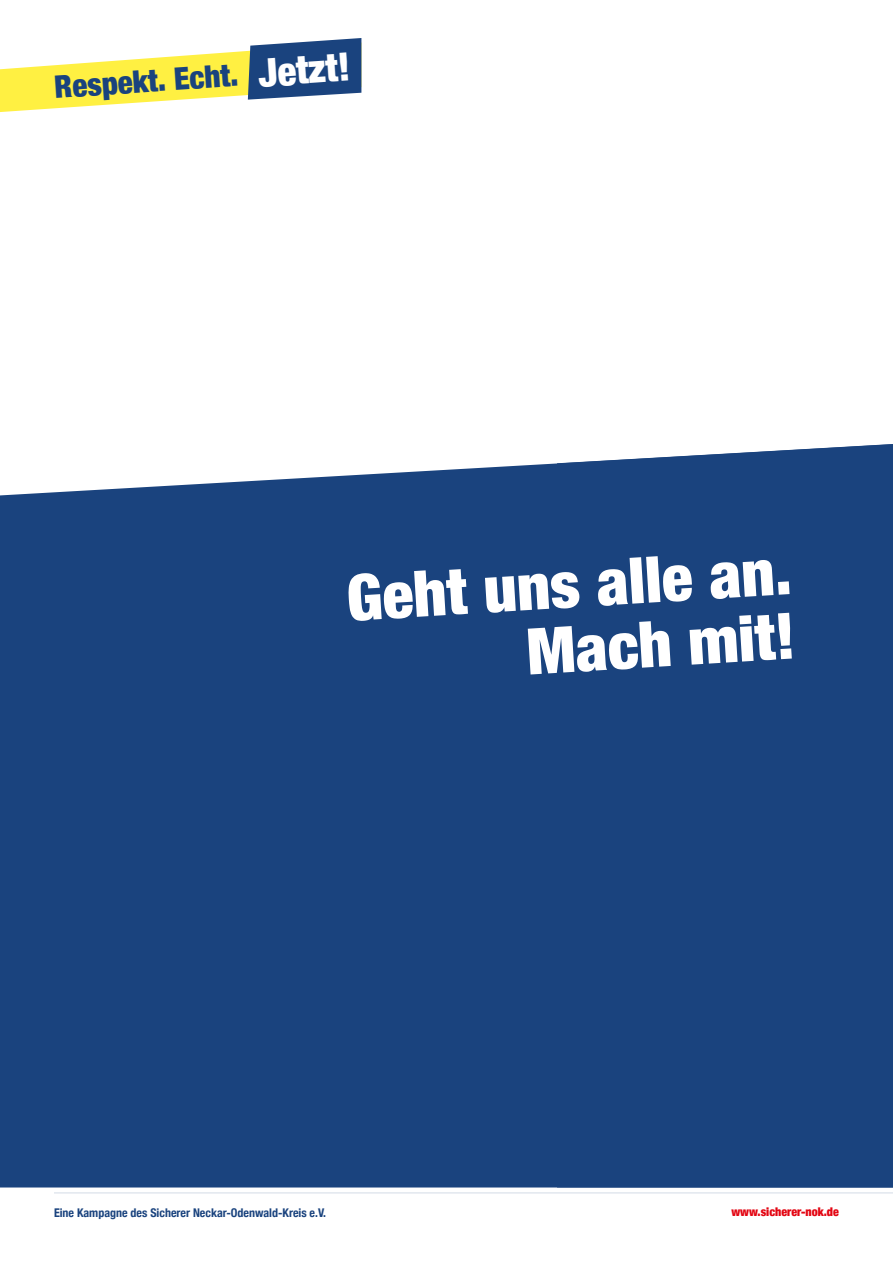
<style>
.page{position:relative;width:893px;height:1263px;background:#fff}
.page>*{position:absolute;margin:0;border:0;box-sizing:border-box;transform-origin:0 0}
.t1{font:900 condensed 64.2px/65.2px "Helvetica Neue";color:#fff;text-align:right}
.t2{font:900 condensed 31.05px "Helvetica Neue";color:#1a437e}
.t3{font:700 condensed 12px "Helvetica Neue";color:#1a437e}
.t4{font:900 condensed 12px "Helvetica Neue";color:#e30613}
.s1{font-size:39px;color:#fff}
</style>
<div class="page">
<hr style="left:54px;top:1193px;width:839px;height:1px;background:#1a437e">
<div style="left:0;top:463px;width:557px;height:724px;background:#1a437e"></div>
<div style="left:557px;top:444px;width:336px;height:743px;background:#1a437e"></div>
<svg style="left:0;top:38px;width:361px;height:74px"></svg>
<h2 class="t2" style="left:53px;top:62px;width:298px;rotate:-4deg">Respekt. Echt. <span class="s1">Jetzt!</span></h2>
<h1 class="t1" style="left:344px;top:564px;width:447px;rotate:-4deg">Geht uns alle an.<br>Mach mit!</h1>
<p class="t3" style="left:54px;top:1202px;width:274px">Eine Kampagne des Sicherer Neckar-Odenwald-Kreis e.V.</p>
<p class="t4" style="left:731px;top:1202px;width:109px">www.sicherer-nok.de</p>
</div>
